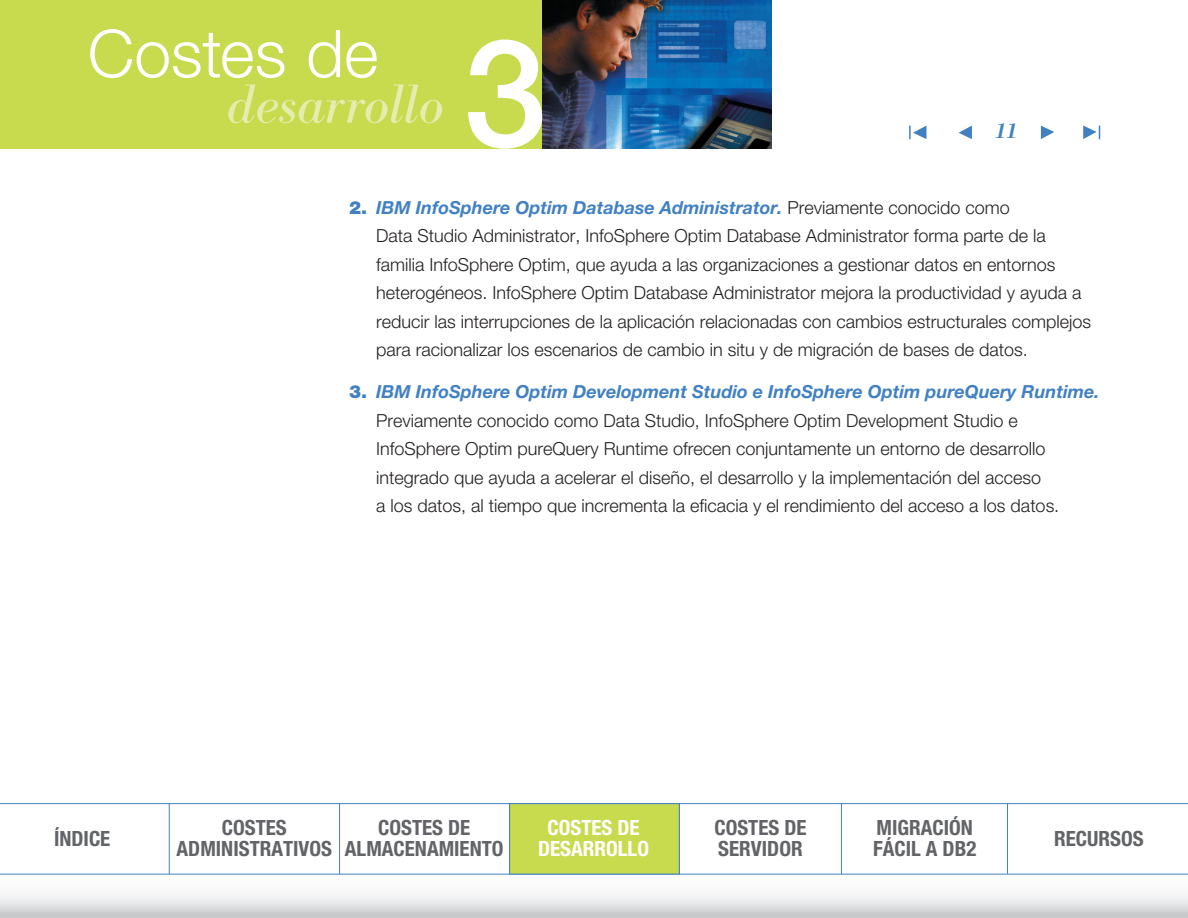
<style>
.page{position:relative;width:1188px;height:918px;background:#fff}
.page>*{position:absolute;margin:0;border:0;box-sizing:border-box;transform-origin:0 0}
.t1{font:500 150px "Helvetica Neue LT Pro";color:#fff}
.t2{font:300 66px "Helvetica Neue LT Pro";color:#fff}
.t3{font:italic 54px "Bodoni BE";color:#e4ecae}
.t4{font:700 condensed 21px/21px "Helvetica Neue LT Pro";color:#626467;text-align:center}
.t5{font:700 condensed 21px/21px "Helvetica Neue LT Pro";color:#fff;text-align:center}
.t6{font:italic 500 21px "Bodoni BE";color:#4181c3}
.t7{font:300 18px/28.5px "Helvetica Neue LT Pro";color:#231f20}
.s1{font-weight:900;color:#4181c3}
.s2{font-weight:700;font-style:italic;color:#4181c3}
</style>
<div class="page">
<svg style="left:1041px;top:126px;width:13px;height:13px"></svg>
<svg style="left:959px;top:126px;width:13px;height:13px"></svg>
<svg style="left:909px;top:125px;width:17px;height:14px"></svg>
<svg style="left:1083px;top:125px;width:17px;height:14px"></svg>
<svg style="left:0;top:804px;width:1188px;height:114px"></svg>
<hr style="left:0;top:803px;width:1188px;height:1px;background:#4181c3">
<hr style="left:0;top:874px;width:1188px;height:1px;background:#4181c3">
<hr style="left:1007px;top:803px;width:1px;height:71px;background:#4181c3">
<hr style="left:841px;top:803px;width:1px;height:71px;background:#4181c3">
<hr style="left:339px;top:804px;width:1px;height:70px;background:#4181c3">
<hr style="left:169px;top:804px;width:1px;height:70px;background:#4181c3">
<div style="left:509px;top:803px;width:171px;height:71px;background:#c8db4f;border:1px solid #4181c3"></div>
<div style="left:0;top:0;width:580px;height:148px;background:#c8db4f"></div>
<img style="left:542px;top:0;width:229px;height:148px">
<h2 class="t2" style="left:88px;top:13px;width:292px">Costes de</h2>
<h3 class="t3" style="left:226px;top:74px;width:219px">desarrollo</h3>
<h1 class="t1" style="left:464px;top:3px;width:85px">3</h1>
<p class="t6" style="left:995px;top:119px;width:23px">11</p>
<p class="t7" style="left:376px;top:193px;width:717px;text-indent:-27px"><span class="s1">2.</span> <span class="s2">IBM InfoSphere Optim Database Administrator.</span> Previamente conocido como<br>Data Studio Administrator, InfoSphere Optim Database Administrator forma parte de la familia InfoSphere Optim, que ayuda a las organizaciones a gestionar datos en entornos heterogéneos. InfoSphere Optim Database Administrator mejora la productividad y ayuda a reducir las interrupciones de la aplicación relacionadas con cambios estructurales complejos para racionalizar los escenarios de cambio in situ y de migración de bases de datos.</p>
<p class="t7" style="left:376px;top:377px;width:725px;text-indent:-27px"><span class="s1">3.</span> <span class="s2">IBM InfoSphere Optim Development Studio e InfoSphere Optim pureQuery Runtime.<br></span>Previamente conocido como Data Studio, InfoSphere Optim Development Studio e InfoSphere Optim pureQuery Runtime ofrecen conjuntamente un entorno de desarrollo integrado que ayuda a acelerar el diseño, el desarrollo y la implementación del acceso<br>a los datos, al tiempo que incrementa la eficacia y el rendimiento del acceso a los datos.</p>
<p class="t4" style="left:54px;top:828px;width:58px">ÍNDICE</p>
<p class="t4" style="left:714px;top:817px;width:94px;text-align:left">COSTES DE<br>SERVIDOR</p>
<p class="t4" style="left:873px;top:817px;width:105px;text-align:left">MIGRACIÓN<br>FÁCIL A DB2</p>
<p class="t4" style="left:177px;top:817px;width:157px">COSTES<br>ADMINISTRATIVOS</p>
<p class="t4" style="left:345px;top:817px;width:160px">COSTES DE<br>ALMACENAMIENTO</p>
<p class="t4" style="left:1054px;top:829px;width:91px">RECURSOS</p>
<p class="t5" style="left:538px;top:817px;width:112px">COSTES DE<br>DESARROLLO</p>
</div>
